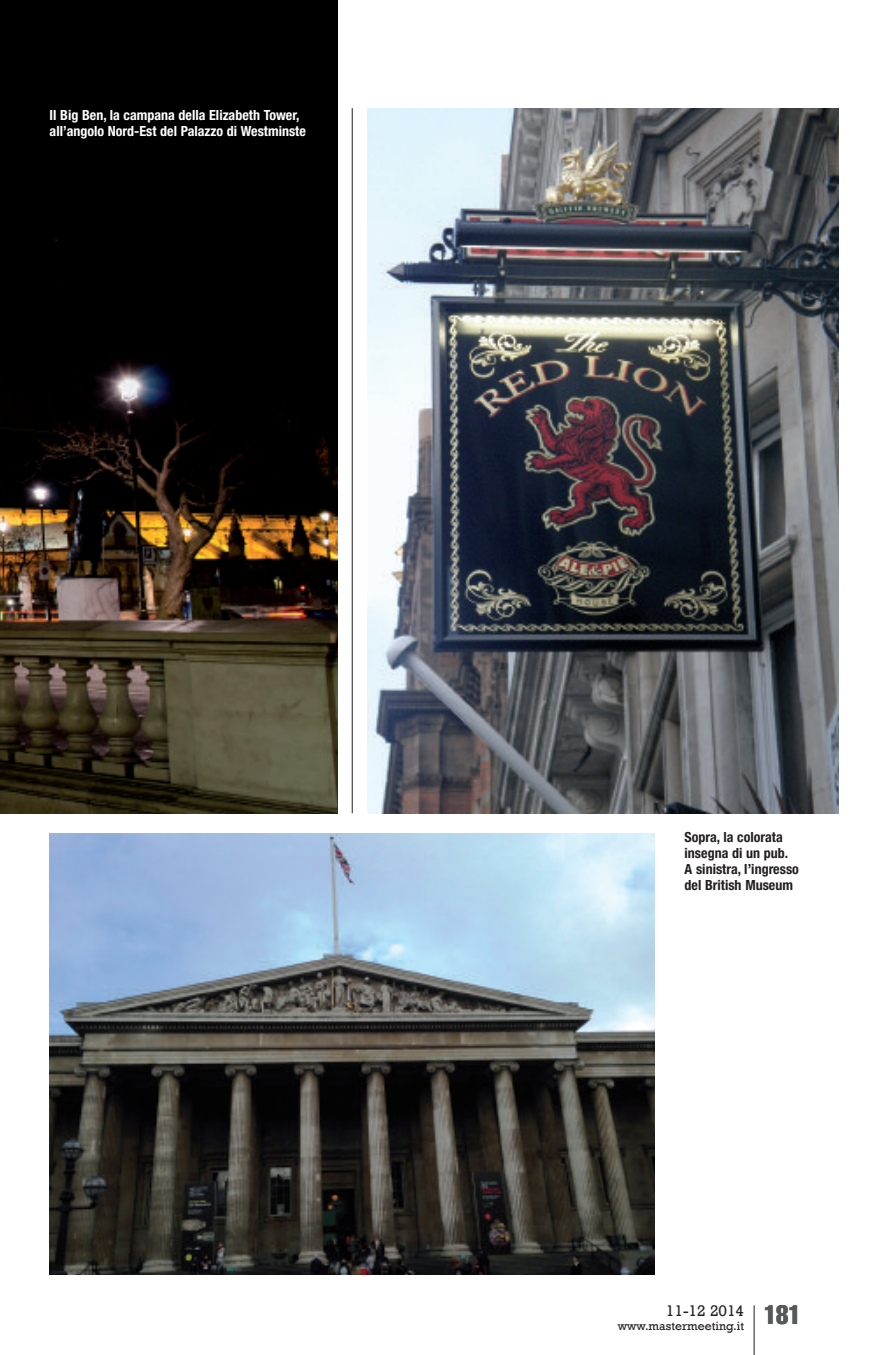
<style>
.page{position:relative;width:893px;height:1355px;background:#fff}
.page>*{position:absolute;margin:0;border:0;box-sizing:border-box;transform-origin:0 0}
.t1{font:extra-condensed 26.25px "Helvetica";color:#57585a}
.t2{font:15.75px "Rockwell";color:#231f20}
.t3{font:700 condensed 14px/15.8px "Helvetica Neue";color:#fff}
.t4{font:700 condensed 14px/15.8px "Helvetica Neue";color:#231f20}
.t5{font:12.25px "Rockwell";color:#231f20}
</style>
<div class="page">
<img style="left:0;top:0;width:337px;height:813px">
<hr style="left:754px;top:1305px;width:1px;height:49px;background:#231f20">
<hr style="left:352px;top:108px;width:1px;height:705px;background:#231f20">
<img style="left:367px;top:108px;width:471px;height:705px">
<img style="left:50px;top:833px;width:605px;height:441px">
<p class="t3" style="left:50px;top:109px;width:258px">Il Big Ben, la campana della Elizabeth Tower, all’angolo Nord-Est del Palazzo di Westminste</p>
<p class="t4" style="left:685px;top:830px;width:116px">Sopra, la colorata insegna di un pub.<br>A sinistra, l’ingresso del British Museum</p>
<p class="t2" style="left:666px;top:1300px;width:80px">11-12 2014</p>
<p class="t5" style="left:618px;top:1318px;width:128px">www.mastermeeting.it</p>
<h1 class="t1" style="left:764px;top:1305px;width:38px">181</h1>
</div>
